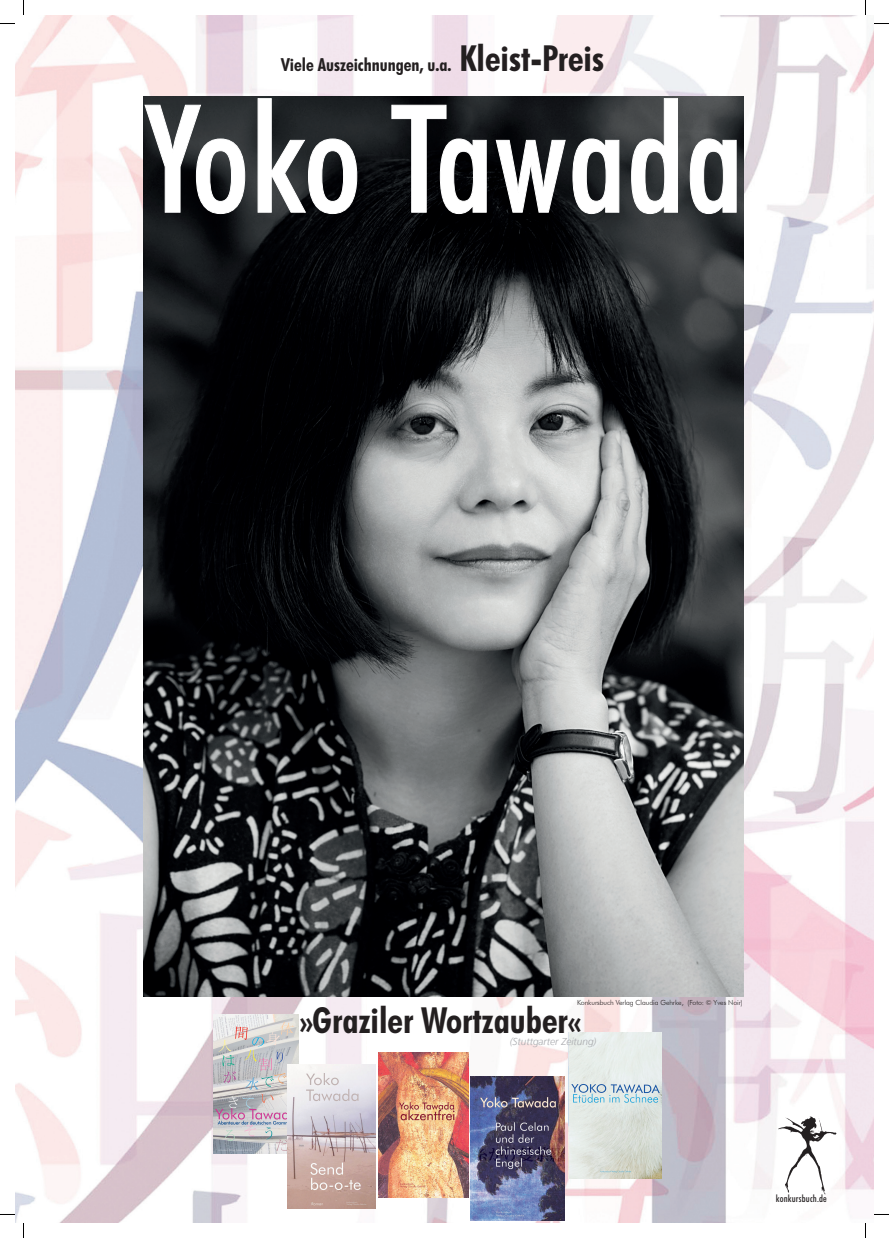
<style>
.page{position:relative;width:889px;height:1238px;background:#fff}
.page>*{position:absolute;margin:0;border:0;box-sizing:border-box;transform-origin:0 0}
.t1{font:500 condensed 150px "Futura BT";color:#fff}
.t2{font:700 condensed 36px "Futura BT";color:#231f20}
.t3{font:700 condensed 18px "Futura BT";color:#231f20}
.t4{font:italic 300 10px "Frutiger";color:#a8a9ad}
.t5{font:500 condensed 10px "Futura BT";letter-spacing:.02em;color:#231f20}
.t6{font:300 7px "Futura BT";letter-spacing:-.01em;color:#231f20}
.s1{font-size:36px}
.s2{font-size:33px}
</style>
<div class="page">
<img style="left:15px;top:15px;width:859px;height:1208px">
<img style="left:143px;top:96px;width:600px;height:900px">
<svg style="left:145px;top:105px;width:100px;height:109px;background:#2c2f31"></svg>
<svg style="left:258px;top:98px;width:99px;height:116px;background:#2d3033"></svg>
<svg style="left:391px;top:105px;width:96px;height:109px;background:#181a1c"></svg>
<svg style="left:496px;top:140px;width:70px;height:73px;background:#202224"></svg>
<svg style="left:572px;top:138px;width:47px;height:76px;background:#313437"></svg>
<svg style="left:631px;top:98px;width:47px;height:116px;background:#4c4f51"></svg>
<svg style="left:690px;top:138px;width:47px;height:76px;background:#404446"></svg>
<img style="left:213px;top:1014px;width:85px;height:139px">
<img style="left:568px;top:1032px;width:94px;height:146px">
<img style="left:774px;top:1096px;width:80px;height:105px">
<img style="left:288px;top:1064px;width:88px;height:144px">
<img style="left:379px;top:1052px;width:90px;height:145px">
<img style="left:470px;top:1076px;width:94px;height:144px">
<svg style="left:0;top:23px;width:15px;height:1px"></svg>
<svg style="left:874px;top:23px;width:15px;height:1px"></svg>
<svg style="left:0;top:1214px;width:15px;height:1px"></svg>
<svg style="left:874px;top:1214px;width:15px;height:1px"></svg>
<svg style="left:23px;top:0;width:1px;height:15px"></svg>
<svg style="left:23px;top:1223px;width:1px;height:15px"></svg>
<svg style="left:865px;top:0;width:1px;height:15px"></svg>
<svg style="left:865px;top:1223px;width:1px;height:15px"></svg>
<p class="t3" style="left:281px;top:53px;width:324px">Viele Auszeichnungen, u.a. <span class="s1">Kleist-Preis</span></p>
<p class="t1" style="left:144px;top:68px;width:601px">Yoko Tawada</p>
<p class="t6" style="left:577px;top:998px;width:167px">Konkursbuch Verlag Claudia Gehrke, (Foto: © Yves Noir)</p>
<p class="t4" style="left:510px;top:1036px;width:88px">(Stuttgarter Zeitung)</p>
<p class="t2" style="left:300px;top:998px;width:283px"><span class="s2">»</span>Graziler Wortzauber<span class="s2">«</span></p>
<p class="t5" style="left:776px;top:1192px;width:53px">konkursbuch.de</p>
</div>
